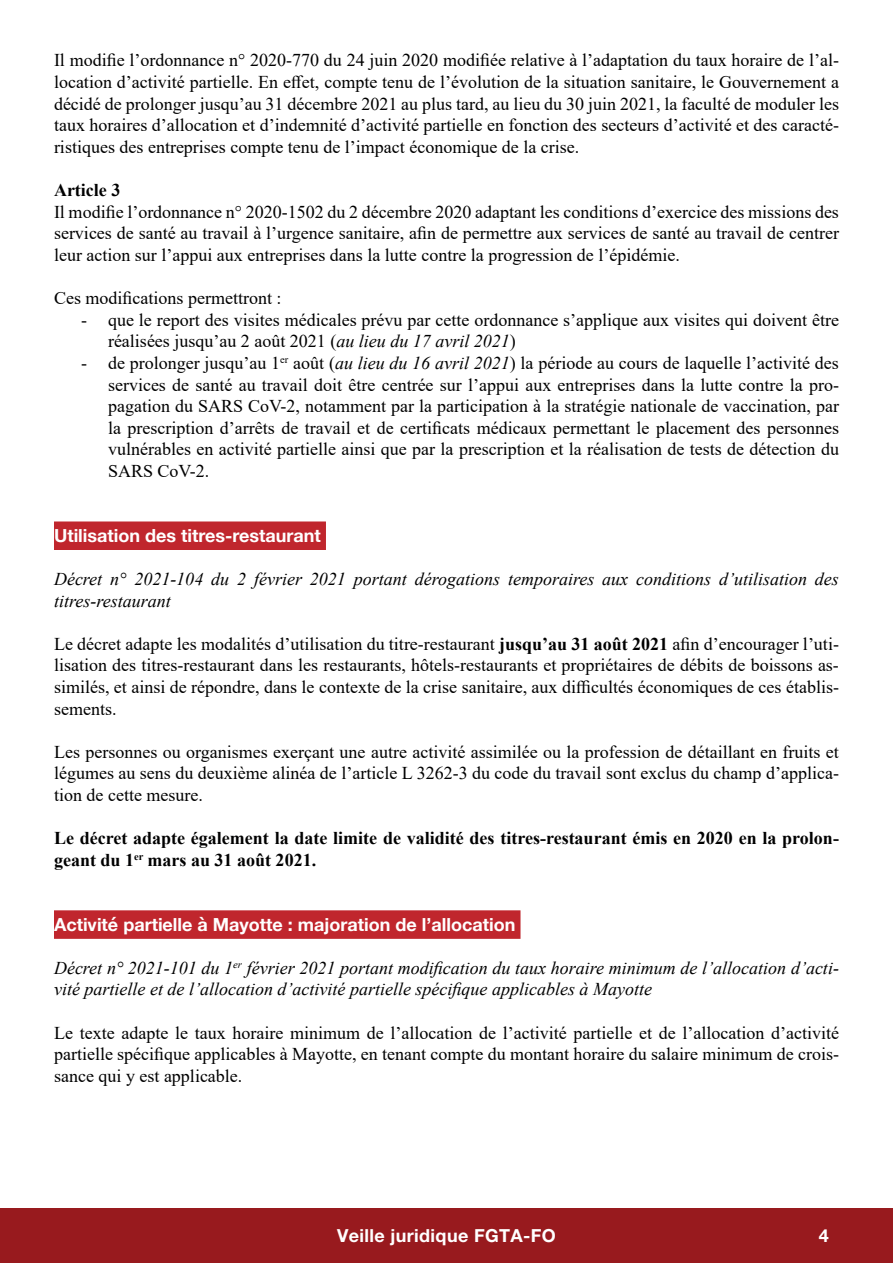
<style>
.page{position:relative;width:893px;height:1263px;background:#fff}
.page>*{position:absolute;margin:0;border:0;box-sizing:border-box;transform-origin:0 0}
.t1{font:18px/21.6px "Times New Roman";color:#000001;text-align:justify}
.t2{font:italic 18px/21.6px "Times New Roman";color:#000001}
.t3{font:700 18px/21.6px "Times New Roman";color:#000001}
.t4{font:700 18px "Helvetica Neue";color:#fff}
.t5{font:700 18px "Helvetica Neue LT Pro";letter-spacing:.02em;color:#fff}
.s1{font-style:italic}
.s2{font-weight:700}
</style>
<div class="page">
<div style="left:0;top:1209px;width:893px;height:54px;background:#981a1e"></div>
<div style="left:54px;top:521px;width:272px;height:29px;background:#c0262d"></div>
<div style="left:54px;top:910px;width:466px;height:29px;background:#c0262d"></div>
<p class="t1" style="left:54px;top:49px;width:786px">Il modifie l’ordonnance n° 2020-770 du 24 juin 2020 modifiée relative à l’adaptation du taux horaire de l’al&shy;location d’activité partielle. En effet, compte tenu de l’évolution de la situation sanitaire, le Gouvernement a décidé de prolonger jusqu’au 31 décembre 2021 au plus tard, au lieu du 30 juin 2021, la faculté de moduler les taux horaires d’allocation et d’indemnité d’activité partielle en fonction des secteurs d’activité et des caracté&shy;ristiques des entreprises compte tenu de l’impact économique de la crise.</p>
<p class="t3" style="left:54px;top:179px;width:68px">Article 3</p>
<p class="t1" style="left:54px;top:200px;width:786px">Il modifie l’ordonnance n° 2020-1502 du 2 décembre 2020 adaptant les conditions d’exercice des missions des services de santé au travail à l’urgence sanitaire, afin de permettre aux services de santé au travail de centrer leur action sur l’appui aux entreprises dans la lutte contre la progression de l’épidémie.</p>
<p class="t1" style="left:54px;top:287px;width:229px">Ces modifications permettront :</p>
<p class="t1" style="left:108px;top:308px;width:732px;text-indent:-27px">- que le report des visites médicales prévu par cette ordonnance s’applique aux visites qui doivent être réalisées jusqu’au 2 août 2021 (<span class="s1">au lieu du 17 avril 2021</span>)</p>
<p class="t1" style="left:108px;top:351px;width:732px;text-indent:-27px">- de prolonger jusqu’au 1<sup>er</sup> août (<span class="s1">au lieu du 16 avril 2021</span>) la période au cours de laquelle l’activité des services de santé au travail doit être centrée sur l’appui aux entreprises dans la lutte contre la pro&shy;pagation du SARS CoV-2, notamment par la participation à la stratégie nationale de vaccination, par la prescription d’arrêts de travail et de certificats médicaux permettant le placement des personnes vulnérables en activité partielle ainsi que par la prescription et la réalisation de tests de détection du SARS CoV-2.</p>
<p class="t4" style="left:54px;top:521px;width:268px">Utilisation des titres-restaurant</p>
<p class="t2" style="left:54px;top:568px;width:786px">Décret n° 2021-104 du 2 février 2021 portant dérogations temporaires aux conditions d’utilisation des titres-restaurant</p>
<p class="t1" style="left:54px;top:632px;width:786px">Le décret adapte les modalités d’utilisation du titre-restaurant <span class="s2">jusqu’au 31 août 2021</span> afin d’encourager l’uti&shy;lisation des titres-restaurant dans les restaurants, hôtels-restaurants et propriétaires de débits de boissons as&shy;similés, et ainsi de répondre, dans le contexte de la crise sanitaire, aux difficultés économiques de ces établis&shy;sements.</p>
<p class="t1" style="left:54px;top:740px;width:786px">Les personnes ou organismes exerçant une autre activité assimilée ou la profession de détaillant en fruits et légumes au sens du deuxième alinéa de l’article L 3262-3 du code du travail sont exclus du champ d’applica&shy;tion de cette mesure.</p>
<p class="t3" style="left:54px;top:827px;width:786px">Le décret adapte également la date limite de validité des titres-restaurant émis en 2020 en la prolon&shy;geant du 1<sup>er</sup> mars au 31 août 2021.</p>
<p class="t4" style="left:54px;top:910px;width:463px">Activité partielle à Mayotte : majoration de l’allocation</p>
<p class="t2" style="left:54px;top:956px;width:786px">Décret n° 2021-101 du 1<sup>er</sup> février 2021 portant modification du taux horaire minimum de l’allocation d’acti&shy;vité partielle et de l’allocation d’activité partielle spécifique applicables à Mayotte</p>
<p class="t1" style="left:54px;top:1021px;width:786px">Le texte adapte le taux horaire minimum de l’allocation de l’activité partielle et de l’allocation d’activité partielle spécifique applicables à Mayotte, en tenant compte du montant horaire du salaire minimum de crois&shy;sance qui y est applicable.</p>
<p class="t5" style="left:337px;top:1225px;width:220px">Veille juridique FGTA-FO</p>
<p class="t5" style="left:819px;top:1225px;width:12px">4</p>
</div>
